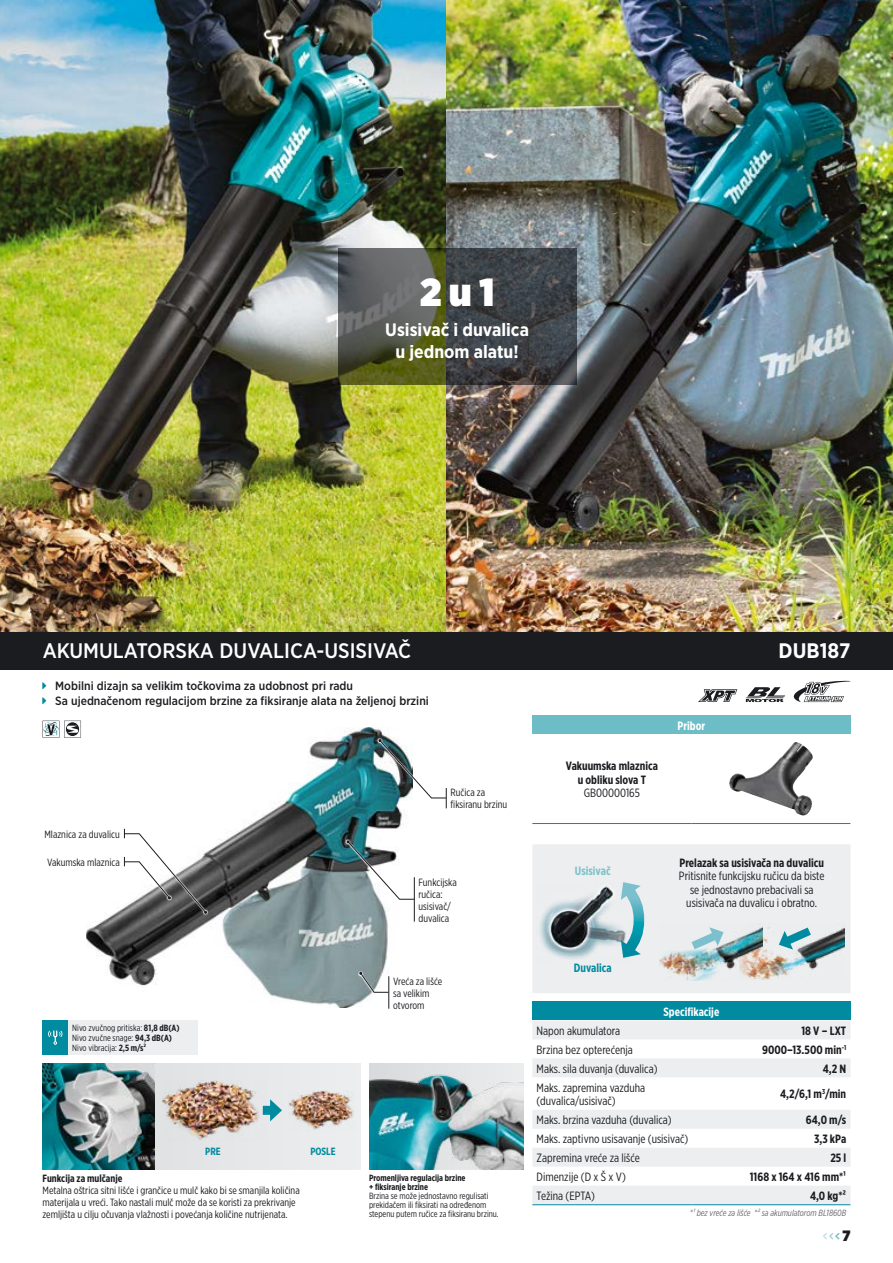
<style>
.page{position:relative;width:893px;height:1263px;background:#fff}
.page>*{position:absolute;margin:0;border:0;box-sizing:border-box;transform-origin:0 0}
.t1{font:900 39px "Gotham Narrow";color:#fff}
.t2{font:500 21px "Gotham Narrow";color:#fff}
.t3{font:700 21px "Gotham Narrow";color:#fff}
.t4{font:700 18px/21.6px "Gotham Narrow";color:#fff;text-align:center}
.t5{font:900 15px "Gotham Narrow";color:#1b1c20}
.t6{font:12px/13.5px "Gotham X Narrow";color:#1b1c20}
.t7{font:700 12px/13.5px "Gotham X Narrow";color:#1b1c20;text-align:center}
.t8{font:500 12px/15px "Gotham Narrow";color:#1b1c20}
.t9{font:700 12px "Gotham X Narrow";color:#fff}
.t10{font:700 12px "Gotham X Narrow";color:#7dc0cd}
.t11{font:700 12px "Gotham X Narrow";color:#008ba0}
.t12{font:10.5px/12px "Gotham X Narrow";color:#1b1c20}
.t13{font:700 10.5px "Gotham X Narrow";color:#1b1c20}
.t14{font:700 10.5px "Gotham X Narrow";color:#008ba0}
.t15{font:9px/9px "Gotham X Narrow";color:#1b1c20}
.t16{font:700 9px/9px "Gotham X Narrow";color:#1b1c20}
.t17{font:italic 9px "Gotham X Narrow";color:#68676c}
.s1{font-weight:700}
</style>
<div class="page">
<div style="left:0;top:631px;width:893px;height:39px;background:#1b1c20"></div>
<img style="left:369px;top:1063px;width:155px;height:106px">
<img style="left:86px;top:727px;width:319px;height:280px">
<img style="left:0;top:0;width:446px;height:631px">
<img style="left:446px;top:0;width:447px;height:631px">
<div style="left:43px;top:1063px;width:318px;height:106px;background:#e7e9ea"></div>
<img style="left:43px;top:1063px;width:112px;height:106px">
<img style="left:162px;top:1080px;width:103px;height:61px">
<img style="left:289px;top:1091px;width:64px;height:39px">
<div style="left:263px;top:1106px;width:11px;height:9px;background:#008ba0"></div>
<svg style="left:270px;top:1099px;width:12px;height:22px"></svg>
<svg style="left:794px;top:681px;width:56px;height:21px"></svg>
<div style="left:532px;top:1001px;width:318px;height:19px;background:#008ba0"></div>
<svg style="left:532px;top:1021px;width:318px;height:183px;fill:#f3f4f5"></svg>
<hr style="left:532px;top:1204px;width:159px;height:1px;background:#008ba0">
<hr style="left:691px;top:1204px;width:159px;height:1px;background:#008ba0">
<div style="left:532px;top:715px;width:318px;height:19px;background:#6dbdc7"></div>
<hr style="left:532px;top:823px;width:159px;height:1px;background:#008ba0">
<hr style="left:691px;top:823px;width:159px;height:1px;background:#008ba0">
<img style="left:729px;top:742px;width:82px;height:73px">
<svg style="left:43px;top:721px;width:38px;height:17px"></svg>
<svg style="left:698px;top:689px;width:39px;height:13px"></svg>
<svg style="left:746px;top:687px;width:39px;height:15px"></svg>
<svg style="left:346px;top:839px;width:68px;height:61px"></svg>
<svg style="left:347px;top:840px;width:67px;height:59px"></svg>
<svg style="left:358px;top:971px;width:31px;height:22px"></svg>
<svg style="left:359px;top:972px;width:30px;height:21px"></svg>
<div style="left:43px;top:1020px;width:25px;height:34px;background:#008ba0"></div>
<div style="left:68px;top:1020px;width:129px;height:34px;background:#edeeef"></div>
<svg style="left:48px;top:1030px;width:15px;height:15px"></svg>
<svg style="left:338px;top:249px;width:238px;height:136px;background:#4b4f47"></svg>
<svg style="left:124px;top:833px;width:84px;height:82px"></svg>
<hr style="left:414px;top:877px;width:1px;height:45px;background:#1b1c20">
<hr style="left:389px;top:976px;width:1px;height:33px;background:#1b1c20">
<svg style="left:124px;top:829px;width:83px;height:85px"></svg>
<svg style="left:378px;top:739px;width:69px;height:69px"></svg>
<div style="left:532px;top:844px;width:318px;height:149px;background:#edeeef"></div>
<img style="left:763px;top:923px;width:81px;height:57px">
<svg style="left:775px;top:921px;width:45px;height:31px"></svg>
<img style="left:659px;top:923px;width:104px;height:57px">
<svg style="left:683px;top:925px;width:44px;height:31px"></svg>
<img style="left:536px;top:882px;width:77px;height:79px">
<svg style="left:613px;top:874px;width:36px;height:92px;background:#b4d5db"></svg>
<svg style="left:823px;top:1233px;width:16px;height:6px"></svg>
<h1 class="t1" style="left:420px;top:266px;width:75px">2 u 1</h1>
<h3 class="t4" style="left:385px;top:319px;width:145px">Usisivač i duvalica u jednom alatu!</h3>
<h2 class="t2" style="left:43px;top:637px;width:370px">AKUMULATORSKA DUVALICA-USISIVAČ</h2>
<h2 class="t3" style="left:779px;top:637px;width:73px">DUB187</h2>
<p class="t8" style="left:55px;top:678px;width:375px">Mobilni dizajn sa velikim točkovima za udobnost pri radu<br>Sa ujednačenom regulacijom brzine za fiksiranje alata na željenoj brzini</p>
<p class="t12" style="left:44px;top:828px;width:77px">Mlaznica za duvalicu</p>
<p class="t12" style="left:47px;top:856px;width:74px">Vakumska mlaznica</p>
<p class="t12" style="left:450px;top:786px;width:58px">Ručica za fiksiranu brzinu</p>
<p class="t12" style="left:419px;top:876px;width:40px">Funkcijska ručica: usisivač/ duvalica</p>
<p class="t15" style="left:72px;top:1023px;width:109px;line-height:9.8px">Nivo zvučnog pritiska: <span class="s1">81,8 dB(A)<br></span>Nivo zvučne snage: <span class="s1">94,3 dB(A)<br></span>Nivo vibracija: <span class="s1">2,5 m/s²</span></p>
<p class="t12" style="left:393px;top:975px;width:51px">Vreća za lišće sa velikim otvorom</p>
<p class="t14" style="left:205px;top:1145px;width:17px">PRE</p>
<p class="t14" style="left:310px;top:1145px;width:27px">POSLE</p>
<p class="t13" style="left:43px;top:1172px;width:81px">Funkcija za mulčanje</p>
<p class="t12" style="left:43px;top:1184px;width:259px">Metalna oštrica sitni lišće i grančice u mulč kako bi se smanjila količina materijala u vreći. Tako nastali mulč može da se koristi za prekrivanje zemljišta u cilju očuvanja vlažnosti i povećanja količine nutrijenata.</p>
<p class="t16" style="left:369px;top:1173px;width:98px">Promenljiva regulacija brzine + fiksiranje brzine</p>
<p class="t15" style="left:369px;top:1191px;width:131px">Brzina se može jednostavno regulisati prekidačem ili fiksirati na određenom stepenu putem ručice za fiksiranu brzinu.</p>
<p class="t7" style="left:566px;top:759px;width:94px">Vakuumska mlaznica u obliku slova T</p>
<p class="t6" style="left:584px;top:786px;width:58px">GB00000165</p>
<p class="t9" style="left:678px;top:718px;width:29px">Pribor</p>
<p class="t10" style="left:575px;top:863px;width:37px">Usisivač</p>
<p class="t11" style="left:574px;top:960px;width:39px">Duvalica</p>
<p class="t7" style="left:680px;top:856px;width:146px">Prelazak sa usisivača na duvalicu</p>
<p class="t6" style="left:679px;top:869px;width:147px;text-align:center">Pritisnite funkcijsku ručicu da biste se jednostavno prebacivali sa usisivača na duvalicu i obratno.</p>
<p class="t9" style="left:663px;top:1004px;width:57px">Specifikacije</p>
<p class="t6" style="left:537px;top:1023px;width:85px">Napon akumulatora</p>
<p class="t7" style="left:801px;top:1024px;width:46px">18 V – LXT</p>
<p class="t6" style="left:537px;top:1042px;width:98px">Brzina bez opterećenja</p>
<p class="t7" style="left:762px;top:1043px;width:86px">9000–13.500 min<sup>-1</sup></p>
<p class="t6" style="left:537px;top:1061px;width:122px">Maks. sila duvanja (duvalica)</p>
<p class="t7" style="left:823px;top:1061px;width:25px">4,2 N</p>
<p class="t6" style="left:537px;top:1080px;width:110px">Maks. zapremina vazduha (duvalica/usisivač)</p>
<p class="t7" style="left:780px;top:1087px;width:68px">4,2/6,1 m<sup>3</sup>/min</p>
<p class="t6" style="left:537px;top:1113px;width:137px">Maks. brzina vazduha (duvalica)</p>
<p class="t7" style="left:806px;top:1113px;width:42px">64,0 m/s</p>
<p class="t6" style="left:537px;top:1132px;width:153px">Maks. zaptivno usisavanje (usisivač)</p>
<p class="t7" style="left:814px;top:1132px;width:34px">3,3 kPa</p>
<p class="t6" style="left:537px;top:1151px;width:105px">Zapremina vreće za lišće</p>
<p class="t7" style="left:830px;top:1151px;width:17px">25 l</p>
<p class="t6" style="left:537px;top:1170px;width:91px">Dimenzije (D x Š x V)</p>
<p class="t7" style="left:750px;top:1170px;width:98px">1168 x 164 x 416 mm*¹</p>
<p class="t6" style="left:537px;top:1189px;width:60px">Težina (EPTA)</p>
<p class="t7" style="left:810px;top:1189px;width:38px">4,0 kg*²</p>
<p class="t17" style="left:690px;top:1208px;width:158px">*¹ bez vreće za lišće *² sa akumulatorom BL1860B</p>
<p class="t5" style="left:842px;top:1225px;width:9px">7</p>
</div>
